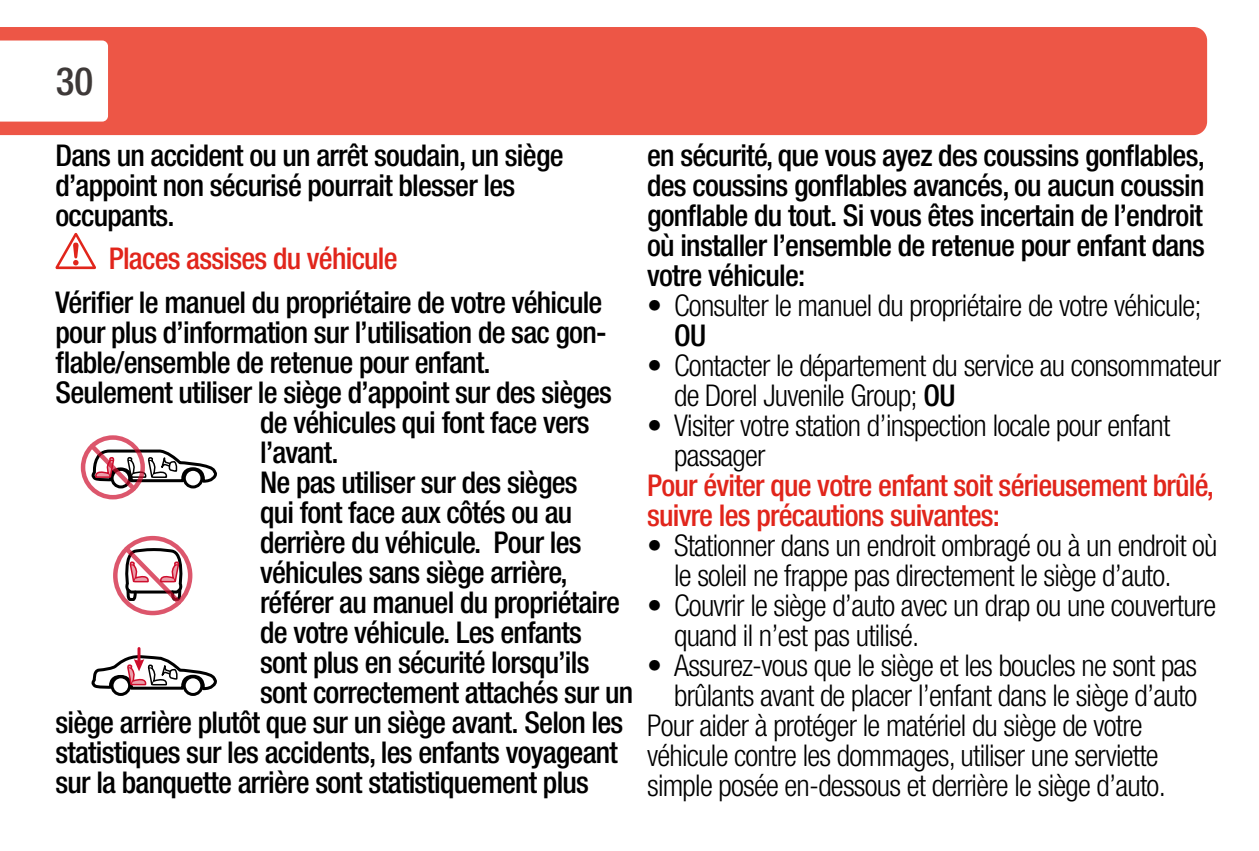
<style>
.page{position:relative;width:1259px;height:851px;background:#fff}
.page>*{position:absolute;margin:0;border:0;box-sizing:border-box;transform-origin:0 0}
.t1{font:500 condensed 39px "Helvetica Neue LT Std";color:#3e3938}
.t2{font:500 condensed 30px/30px "Helvetica Neue LT Std";letter-spacing:-.025em;color:#000}
.t3{font:300 condensed 30px/30px "Helvetica Neue LT Std";letter-spacing:-.025em;color:#000}
.t4{font:500 condensed 30px/30px "Helvetica Neue LT Std";letter-spacing:-.025em;color:#e1251b}
.s1{font-weight:500}
</style>
<div class="page">
<div style="left:0;top:27px;width:1207px;height:108px;background:#ed5646"></div>
<svg style="left:0;top:41px;width:108px;height:81px"></svg>
<svg style="left:56px;top:233px;width:40px;height:36px"></svg>
<div style="left:81px;top:435px;width:64px;height:64px;border:4px solid #ce0e2d;border-radius:50%"></div>
<svg style="left:86px;top:435px;width:131px;height:60px"></svg>
<div style="left:113px;top:536px;width:79px;height:79px;border:4px solid #ce0e2d;border-radius:50%"></div>
<svg style="left:120px;top:542px;width:65px;height:66px"></svg>
<svg style="left:91px;top:647px;width:126px;height:49px"></svg>
<hr style="left:137px;top:648px;width:3px;height:17px;background:#ce0e2d">
<h1 class="t1" style="left:56px;top:58px;width:39px">30</h1>
<p class="t2" style="left:56px;top:139px;width:509px">Dans un accident ou un arrêt soudain, un siège d’appoint non sécurisé pourrait blesser les occupants.</p>
<p class="t4" style="left:109px;top:243px;width:290px">Places assises du véhicule</p>
<p class="t2" style="left:56px;top:286px;width:548px">Vérifier le manuel du propriétaire de votre véhicule</p>
<p class="t2" style="left:56px;top:316px;width:552px">pour plus d’information sur l’utilisation de sac gon-</p>
<p class="t2" style="left:56px;top:346px;width:437px">flable/ensemble de retenue pour enfant.</p>
<p class="t2" style="left:56px;top:376px;width:558px">Seulement utiliser le siège d’appoint sur des sièges</p>
<p class="t2" style="left:260px;top:406px;width:331px">de véhicules qui font face vers</p>
<p class="t2" style="left:260px;top:436px;width:80px">l’avant.</p>
<p class="t2" style="left:260px;top:466px;width:319px">Ne pas utiliser sur des sièges</p>
<p class="t2" style="left:260px;top:496px;width:314px">qui font face aux côtés ou au</p>
<p class="t2" style="left:260px;top:526px;width:323px">derrière du véhicule. Pour les</p>
<p class="t2" style="left:260px;top:556px;width:309px">véhicules sans siège arrière,</p>
<p class="t2" style="left:260px;top:586px;width:361px">référer au manuel du propriétaire</p>
<p class="t2" style="left:260px;top:616px;width:323px">de votre véhicule. Les enfants</p>
<p class="t2" style="left:260px;top:646px;width:331px">sont plus en sécurité lorsqu’ils</p>
<p class="t2" style="left:260px;top:676px;width:375px">sont correctement attachés sur un</p>
<p class="t2" style="left:56px;top:706px;width:569px">siège arrière plutôt que sur un siège avant. Selon les</p>
<p class="t2" style="left:56px;top:736px;width:564px">statistiques sur les accidents, les enfants voyageant</p>
<p class="t2" style="left:56px;top:766px;width:535px">sur la banquette arrière sont statistiquement plus</p>
<p class="t2" style="left:647px;top:139px;width:559px;text-align:justify">en sécurité, que vous ayez des coussins gonflables, des coussins gonflables avancés, ou aucun coussin gonflable du tout. Si vous êtes incertain de l’endroit où installer l’ensemble de retenue pour enfant dans votre véhicule:</p>
<p class="t3" style="left:647px;top:290px;width:556px">• Consulter le manuel du propriétaire de votre véhicule;</p>
<p class="t2" style="left:674px;top:319px;width:34px">OU</p>
<p class="t3" style="left:674px;top:350px;width:548px;text-indent:-27px">• Contacter le département du service au consommateur de Dorel Juvenile Group; <span class="s1">OU</span></p>
<p class="t3" style="left:674px;top:410px;width:498px;text-indent:-27px">• Visiter votre station d’inspection locale pour enfant passager</p>
<p class="t4" style="left:647px;top:469px;width:568px">Pour éviter que votre enfant soit sérieusement brûlé, suivre les précautions suivantes:</p>
<p class="t3" style="left:674px;top:530px;width:545px;text-indent:-27px">• Stationner dans un endroit ombragé ou à un endroit où le soleil ne frappe pas directement le siège d’auto.</p>
<p class="t3" style="left:674px;top:590px;width:544px;text-indent:-27px">• Couvrir le siège d’auto avec un drap ou une couverture quand il n’est pas utilisé.</p>
<p class="t3" style="left:647px;top:650px;width:551px">• Assurez-vous que le siège et les boucles ne sont pas</p>
<p class="t3" style="left:674px;top:680px;width:525px">brûlants avant de placer l’enfant dans le siège d’auto</p>
<p class="t3" style="left:647px;top:710px;width:497px">Pour aider à protéger le matériel du siège de votre</p>
<p class="t3" style="left:647px;top:740px;width:513px">véhicule contre les dommages, utiliser une serviette</p>
<p class="t3" style="left:647px;top:770px;width:520px">simple posée en-dessous et derrière le siège d’auto.</p>
</div>
